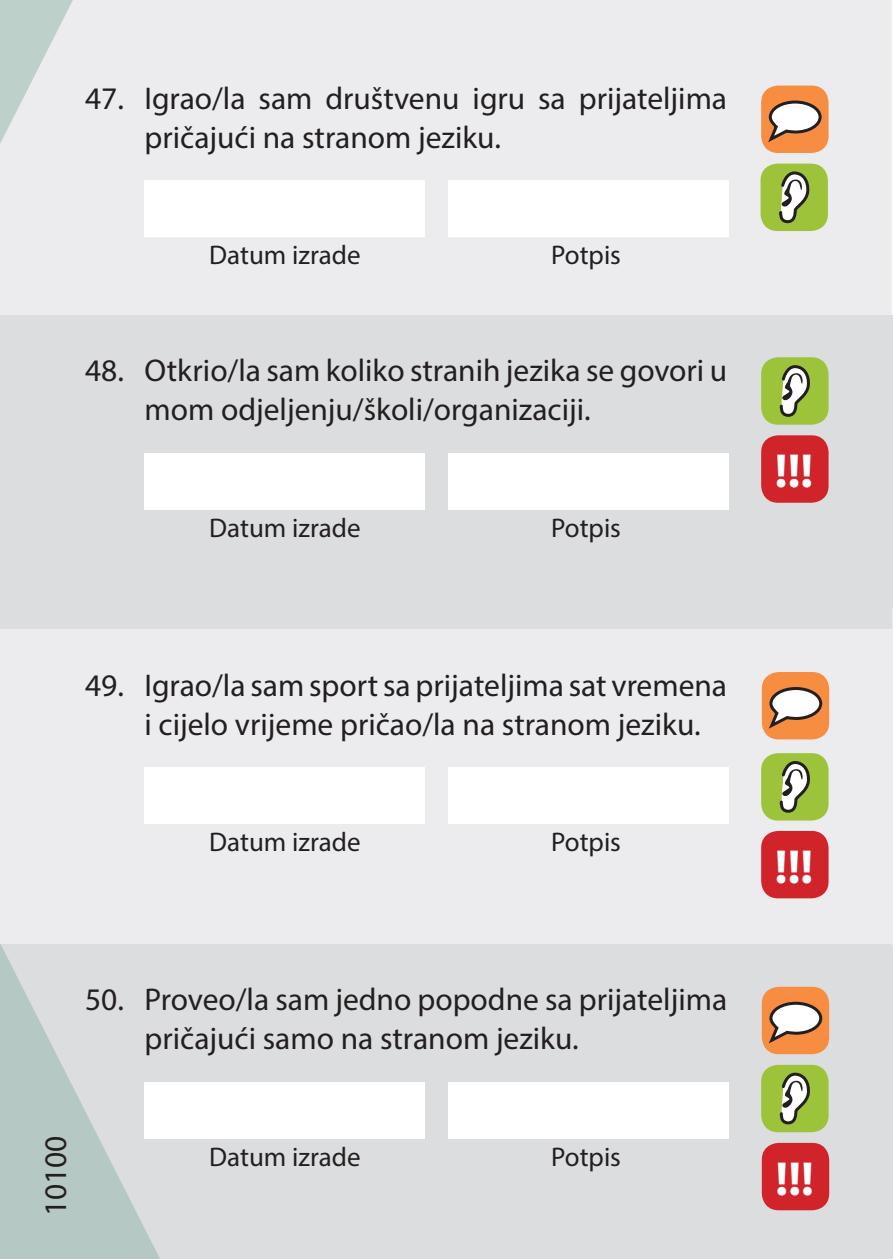
<style>
.page{position:relative;width:893px;height:1259px;background:#fff}
.page>*{position:absolute;margin:0;border:0;box-sizing:border-box;transform-origin:0 0}
.t1{font:700 48px "Myriad Pro";color:#fff}
.t2{font:31.5px/39px "Myriad Pro";color:#231f20}
.t3{font:27px "Myriad Pro";color:#231f20}
</style>
<div class="page">
<div style="left:0;top:944px;width:893px;height:315px;background:#dcdddf"></div>
<div style="left:0;top:315px;width:893px;height:314px;background:#dcdddf"></div>
<div style="left:0;top:629px;width:893px;height:315px;background:#ececee"></div>
<div style="left:0;top:0;width:893px;height:315px;background:#ececee"></div>
<hr style="left:892px;top:0;width:1px;height:315px;background:#fff">
<svg style="left:0;top:770px;width:204px;height:489px"></svg>
<svg style="left:0;top:0;width:73px;height:144px"></svg>
<hr style="left:892px;top:608px;width:1px;height:337px;background:#ececee">
<div style="left:145px;top:180px;width:280px;height:57px;background:#fff"></div>
<div style="left:448px;top:180px;width:281px;height:57px;background:#fff"></div>
<div style="left:145px;top:453px;width:280px;height:56px;background:#fff"></div>
<div style="left:448px;top:453px;width:281px;height:56px;background:#fff"></div>
<div style="left:145px;top:767px;width:280px;height:57px;background:#fff"></div>
<div style="left:448px;top:767px;width:281px;height:57px;background:#fff"></div>
<div style="left:145px;top:1082px;width:280px;height:56px;background:#fff"></div>
<div style="left:448px;top:1082px;width:281px;height:56px;background:#fff"></div>
<div style="left:762px;top:672px;width:67px;height:67px;background:#f68d40;border-radius:17px"></div>
<div style="left:761px;top:357px;width:67px;height:68px;background:#9dc33b;border-radius:17px"></div>
<div style="left:762px;top:986px;width:67px;height:68px;background:#f68d40;border-radius:17px"></div>
<div style="left:761px;top:753px;width:67px;height:67px;background:#9dc33b;border-radius:17px"></div>
<svg style="left:766px;top:687px;width:58px;height:301px"></svg>
<div style="left:761px;top:1064px;width:67px;height:68px;background:#9dc33b;border-radius:17px"></div>
<svg style="left:766px;top:1001px;width:58px;height:210px"></svg>
<div style="left:761px;top:435px;width:67px;height:68px;background:#d1232a;border-radius:17px"></div>
<div style="left:761px;top:831px;width:67px;height:67px;background:#d1232a;border-radius:17px"></div>
<div style="left:762px;top:1143px;width:67px;height:67px;background:#d1232a;border-radius:17px"></div>
<div style="left:761px;top:86px;width:67px;height:67px;background:#f68d40;border-radius:17px"></div>
<div style="left:760px;top:164px;width:68px;height:67px;background:#9dc33b;border-radius:17px"></div>
<svg style="left:765px;top:100px;width:58px;height:317px"></svg>
<p class="t2" style="left:145px;top:78px;width:584px;text-indent:-60px">47. Igrao/la sam društvenu igru sa prijateljima pričajući na stranom jeziku.</p>
<p class="t3" style="left:209px;top:239px;width:153px">Datum izrade</p>
<p class="t3" style="left:551px;top:239px;width:71px">Potpis</p>
<p class="t2" style="left:145px;top:350px;width:584px;text-indent:-60px">48. Otkrio/la sam koliko stranih jezika se govori u mom odjeljenju/školi/organizaciji.</p>
<p class="t3" style="left:209px;top:511px;width:153px">Datum izrade</p>
<p class="t3" style="left:551px;top:511px;width:71px">Potpis</p>
<h1 class="t1" style="left:775px;top:439px;width:40px">!!!</h1>
<p class="t2" style="left:145px;top:665px;width:584px;text-indent:-60px">49. Igrao/la sam sport sa prijateljima sat vremena i cijelo vrijeme pričao/la na stranom jeziku.</p>
<p class="t3" style="left:209px;top:825px;width:153px">Datum izrade</p>
<p class="t3" style="left:551px;top:825px;width:71px">Potpis</p>
<p class="t2" style="left:145px;top:980px;width:584px;text-indent:-60px">50. Proveo/la sam jedno popodne sa prijateljima pričajući samo na stranom jeziku.</p>
<p class="t2" style="left:36px;top:1216px;width:82px;rotate:-90deg">10100</p>
<p class="t3" style="left:209px;top:1140px;width:153px">Datum izrade</p>
<p class="t3" style="left:551px;top:1140px;width:71px">Potpis</p>
<h1 class="t1" style="left:775px;top:835px;width:40px">!!!</h1>
<h1 class="t1" style="left:775px;top:1147px;width:40px">!!!</h1>
</div>
